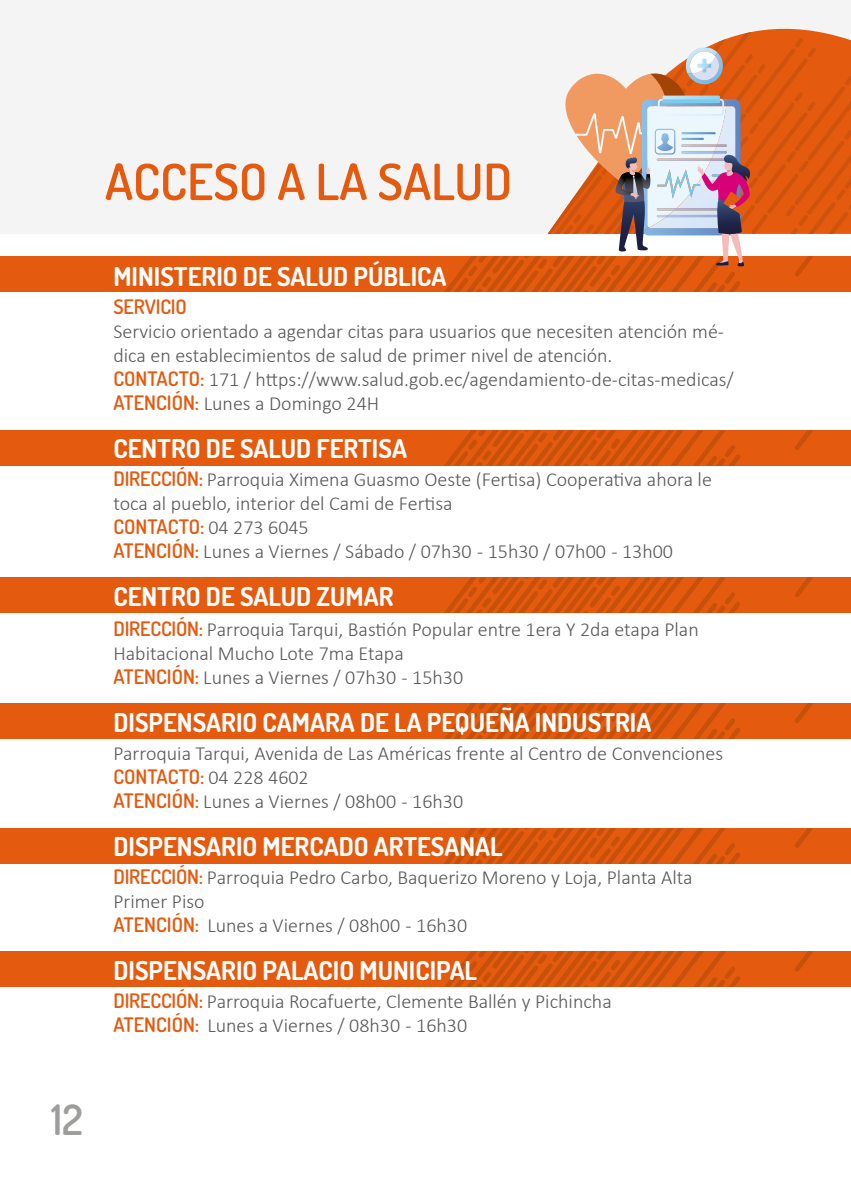
<style>
.page{position:relative;width:851px;height:1191px;background:#fff}
.page>*{position:absolute;margin:0;border:0;box-sizing:border-box;transform-origin:0 0}
.t1{font:600 50px "Dosis";color:#e45a0f}
.t2{font:600 42px "Dosis";color:#9d9d9c}
.t3{font:700 26px "Dosis";color:#fff}
.t4{font:300 20px/24px "Calibri";color:#575756}
.t5{font:600 20px "Dosis";letter-spacing:-.01em;color:#e45a0f}
.s1{font-family:"Dosis";font-weight:600;color:#e45a0f}
.s2{font-family:"Calibri";font-weight:300;color:#575756}
</style>
<div class="page">
<div style="left:0;top:0;width:850px;height:234px;background:#f3f4f3"></div>
<svg style="left:700px;top:29px;width:150px;height:19px"></svg>
<div style="left:0;top:257px;width:850px;height:35px;background:#e45a0f"></div>
<div style="left:0;top:430px;width:850px;height:35px;background:#e45a0f"></div>
<svg style="left:445px;top:430px;width:368px;height:35px"></svg>
<div style="left:0;top:577px;width:850px;height:35px;background:#e45a0f"></div>
<svg style="left:445px;top:577px;width:368px;height:35px"></svg>
<div style="left:0;top:703px;width:850px;height:35px;background:#e45a0f"></div>
<svg style="left:445px;top:703px;width:368px;height:35px"></svg>
<div style="left:0;top:828px;width:850px;height:35px;background:#e45a0f"></div>
<svg style="left:445px;top:828px;width:368px;height:35px"></svg>
<div style="left:0;top:951px;width:850px;height:35px;background:#e45a0f"></div>
<svg style="left:445px;top:951px;width:368px;height:35px"></svg>
<svg style="left:266px;top:48px;width:584px;height:244px"></svg>
<h1 class="t1" style="left:105px;top:149px;width:408px">ACCESO A LA SALUD</h1>
<h3 class="t3" style="left:113px;top:260px;width:334px">MINISTERIO DE SALUD PÚBLICA</h3>
<p class="t5" style="left:113px;top:294px;width:75px">SERVICIO</p>
<p class="t4" style="left:113px;top:319px;width:621px">Servicio orientado a agendar citas para usuarios que necesiten atención mé&shy;dica en establecimientos de salud de primer nivel de atención.<br><span class="s1">CONTACTO:</span> 171 / https://www.salud.gob.ec/agendamiento-de-citas-medicas/ <span class="s1">ATENCIÓN:</span> Lunes a Domingo 24H</p>
<h3 class="t3" style="left:113px;top:432px;width:295px">CENTRO DE SALUD FERTISA</h3>
<p class="t4" style="left:113px;top:467px;width:600px"><span class="s1">DIRECCIÓN:</span> Parroquia Ximena Guasmo Oeste (Fertisa) Cooperativa ahora le toca al pueblo, interior del Cami de Fertisa</p>
<p class="t5" style="left:113px;top:514px;width:197px">CONTACTO: <span class="s2">04 273 6045</span></p>
<p class="t4" style="left:113px;top:539px;width:561px"><span class="s1">ATENCIÓN:</span> Lunes a Viernes / Sábado / 07h30 - 15h30 / 07h00 - 13h00</p>
<h3 class="t3" style="left:113px;top:580px;width:281px">CENTRO DE SALUD ZUMAR</h3>
<p class="t4" style="left:113px;top:617px;width:586px"><span class="s1">DIRECCIÓN:</span> Parroquia Tarqui, Bastión Popular entre 1era Y 2da etapa Plan<br>Habitacional Mucho Lote 7ma Etapa<br><span class="s1">ATENCIÓN:</span> Lunes a Viernes / 07h30 - 15h30</p>
<h3 class="t3" style="left:113px;top:706px;width:539px">DISPENSARIO CAMARA DE LA PEQUEÑA INDUSTRIA</h3>
<p class="t4" style="left:113px;top:741px;width:611px">Parroquia Tarqui, Avenida de Las Américas frente al Centro de Convenciones</p>
<p class="t5" style="left:113px;top:764px;width:197px">CONTACTO: <span class="s2">04 228 4602</span></p>
<p class="t4" style="left:113px;top:789px;width:351px"><span class="s1">ATENCIÓN:</span> Lunes a Viernes / 08h00 - 16h30</p>
<h3 class="t3" style="left:113px;top:830px;width:391px">DISPENSARIO MERCADO ARTESANAL</h3>
<p class="t4" style="left:113px;top:865px;width:580px"><span class="s1">DIRECCIÓN:</span> Parroquia Pedro Carbo, Baquerizo Moreno y Loja, Planta Alta<br>Primer Piso<br><span class="s1">ATENCIÓN:</span> Lunes a Viernes / 08h00 - 16h30</p>
<h3 class="t3" style="left:113px;top:954px;width:365px">DISPENSARIO PALACIO MUNICIPAL</h3>
<p class="t4" style="left:113px;top:989px;width:500px"><span class="s1">DIRECCIÓN:</span> Parroquia Rocafuerte, Clemente Ballén y Pichincha<br><span class="s1">ATENCIÓN:</span> Lunes a Viernes / 08h30 - 16h30</p>
<h2 class="t2" style="left:51px;top:1092px;width:34px">12</h2>
</div>
